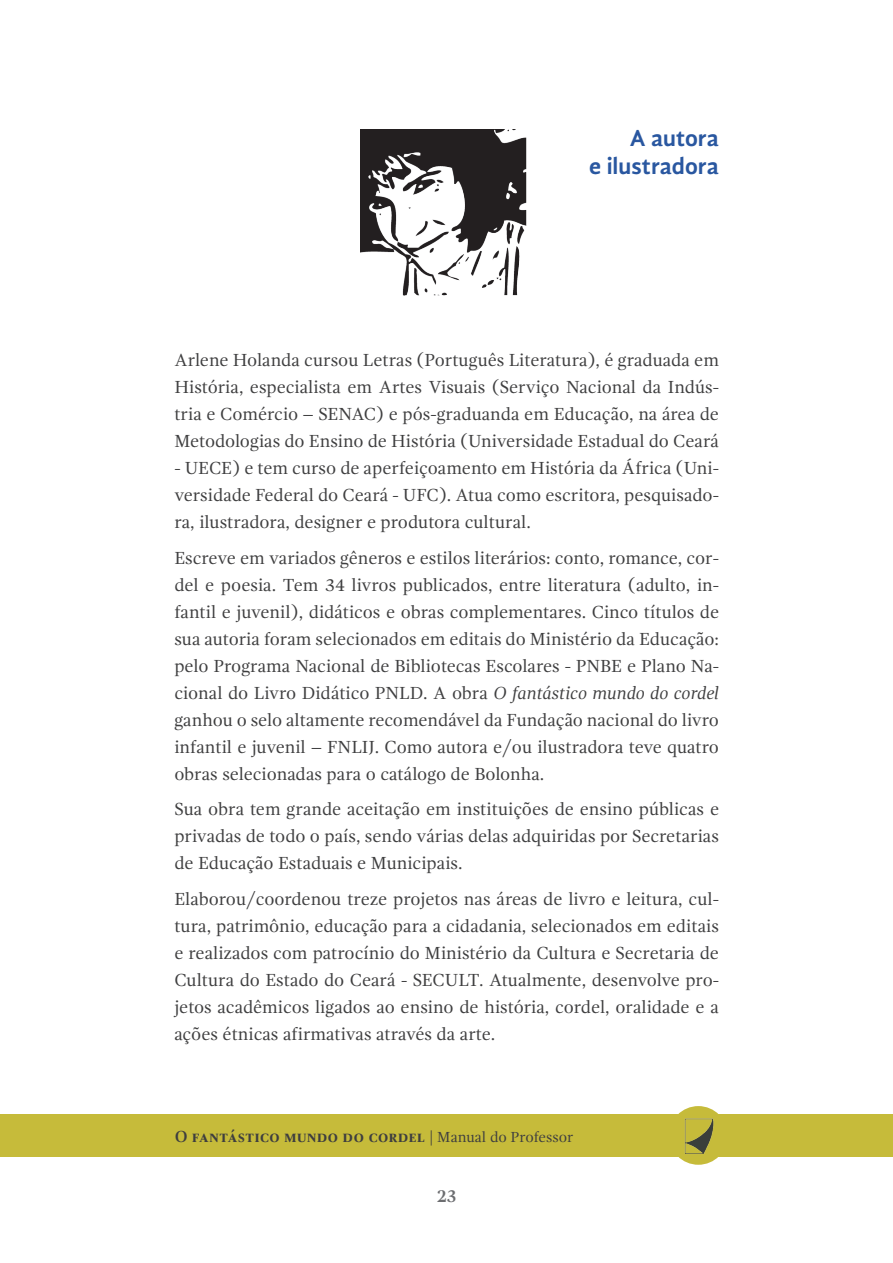
<style>
.page{position:relative;width:893px;height:1263px;background:#fff}
.page>*{position:absolute;margin:0;border:0;box-sizing:border-box;transform-origin:0 0}
.t1{font:700 24px/28.5px "Gandhi Sans";color:#2957a0;text-align:right}
.t2{font:18px/27px "Gandhi Serif";color:#3e3e3f;text-align:justify}
.t3{font:700 18px "Gandhi Serif";color:#6c6d70}
.t4{font:700 16.5px "Gandhi Serif";color:#3e3e3f}
.s1{font-style:italic}
.s2{font-weight:400;font-size:15px}
</style>
<div class="page">
<img style="left:360px;top:130px;width:166px;height:166px">
<div style="left:0;top:1114px;width:893px;height:43px;background:#c6bb3a"></div>
<div style="left:669px;top:1106px;width:59px;height:59px;background:#c6bb3a;border-radius:50%"></div>
<img style="left:679px;top:1112px;width:39px;height:48px">
<h1 class="t1" style="left:589px;top:124px;width:131px">A autora<br>e ilustradora</h1>
<p class="t2" style="left:174px;top:346px;width:546px">Arlene Holanda cursou Letras (Português Literatura), é graduada em História, especialista em Artes Visuais (Serviço Nacional da Indús&shy;tria e Comércio – SENAC) e pós-graduanda em Educação, na área de Metodologias do Ensino de História (Universidade Estadual do Ceará</p>
<p class="t2" style="left:174px;top:454px;width:546px">- UECE) e tem curso de aperfeiçoamento em História da África (Uni&shy;versidade Federal do Ceará - UFC). Atua como escritora, pesquisado&shy;ra, ilustradora, designer e produtora cultural.</p>
<p class="t2" style="left:174px;top:544px;width:546px">Escreve em variados gêneros e estilos literários: conto, romance, cor&shy;del e poesia. Tem 34 livros publicados, entre literatura (adulto, in&shy;fantil e juvenil), didáticos e obras complementares. Cinco títulos de sua autoria foram selecionados em editais do Ministério da Educação: pelo Programa Nacional de Bibliotecas Escolares - PNBE e Plano Na&shy;cional do Livro Didático PNLD. A obra <span class="s1">O fantástico mundo do cordel </span>ganhou o selo altamente recomendável da Fundação nacional do livro infantil e juvenil – FNLIJ. Como autora e/ou ilustradora teve quatro obras selecionadas para o catálogo de Bolonha.</p>
<p class="t2" style="left:174px;top:795px;width:546px">Sua obra tem grande aceitação em instituições de ensino públicas e privadas de todo o país, sendo várias delas adquiridas por Secretarias de Educação Estaduais e Municipais.</p>
<p class="t2" style="left:174px;top:885px;width:546px">Elaborou/coordenou treze projetos nas áreas de livro e leitura, cul&shy;tura, patrimônio, educação para a cidadania, selecionados em editais e realizados com patrocínio do Ministério da Cultura e Secretaria de Cultura do Estado do Ceará - SECULT. Atualmente, desenvolve pro&shy;jetos acadêmicos ligados ao ensino de história, cordel, oralidade e a ações étnicas afirmativas através da arte.</p>
<p class="t4" style="left:175px;top:1127px;width:400px">O fantástico mundo do cordel <span class="s2">| Manual do Professor</span></p>
<p class="t3" style="left:437px;top:1185px;width:21px">23</p>
</div>
